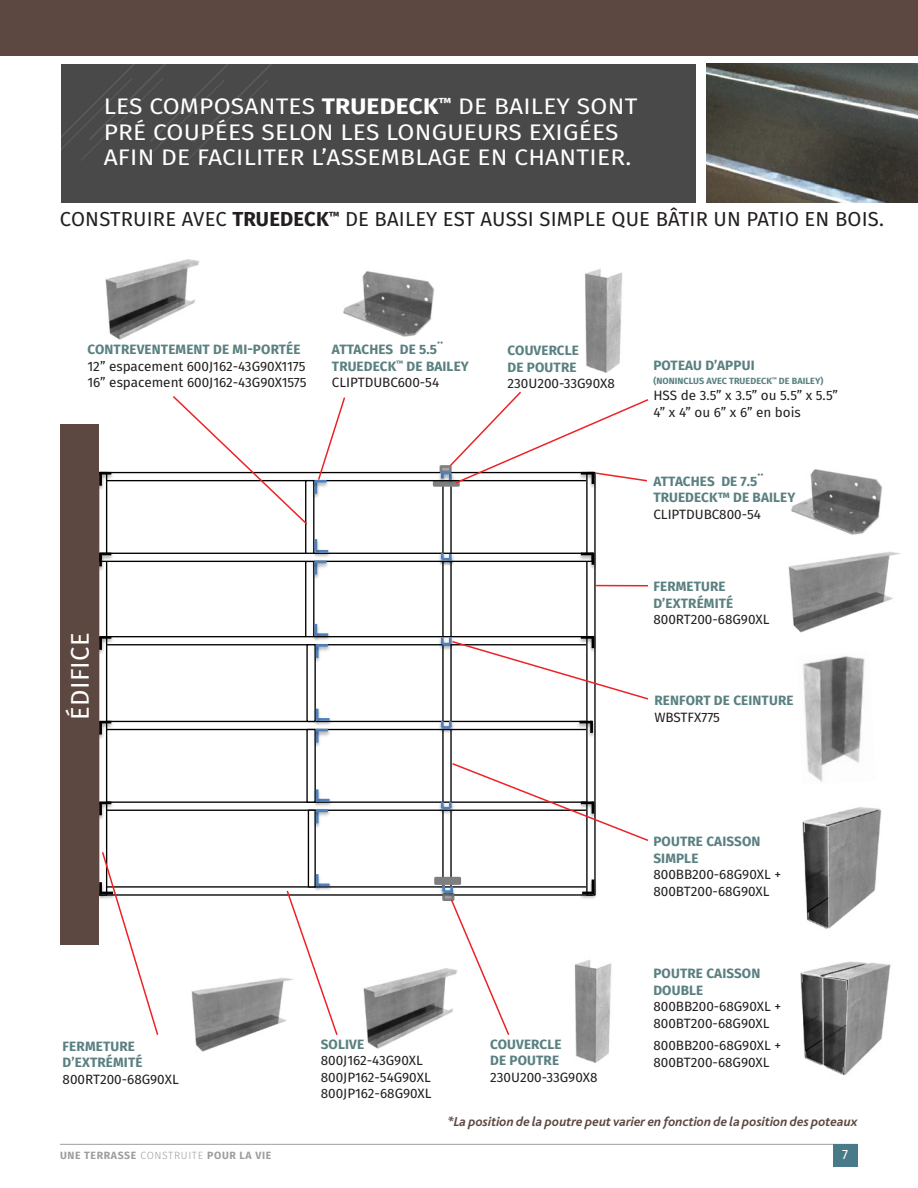
<style>
.page{position:relative;width:918px;height:1188px;background:#fff}
.page>*{position:absolute;margin:0;border:0;box-sizing:border-box;transform-origin:0 0}
.Descreption{font:25.5px "Fira Sans";letter-spacing:.01em;color:#fff}
.SubTitle{font:22.5px/25.5px "Fira Sans";letter-spacing:.01em;color:#fff;scale:1.09 1}
.SubTitle-2{font:20.25px "Fira Sans";letter-spacing:.01em;color:#231f20}
.Descreption-2{font:13.5px/16.5px "Fira Sans";color:#231f20}
.Descreption-3{font:700 13.5px/16.5px "Fira Sans";letter-spacing:.01em;color:#5a8081}
.Descreption-4{font:italic 700 13.5px "Bliss";color:#5d4841}
.t1{font:13.5px "Fira Sans";color:#fff}
.t2{font:700 10.5px "Fira Sans";letter-spacing:.06em;color:#9e9e9e}
.Descreption-5{font:700 9px "Fira Sans";letter-spacing:.01em;color:#5a8081}
.s1{font-weight:700}
.s2{font-weight:300}
</style>
<div class="page">
<div style="left:305px;top:561px;width:9px;height:76px;border:1px solid #000"></div>
<div style="left:433px;top:479px;width:27px;height:8px;border:3px solid #7f7f7f"></div>
<div style="left:434px;top:877px;width:27px;height:8px;border:3px solid #7f7f7f"></div>
<div style="left:99px;top:472px;width:494px;height:9px;border:1px solid #000"></div>
<div style="left:99px;top:636px;width:494px;height:9px;border:1px solid #000"></div>
<div style="left:99px;top:721px;width:494px;height:9px;border:1px solid #000"></div>
<div style="left:101px;top:801px;width:493px;height:10px;border:1px solid #000"></div>
<div style="left:586px;top:472px;width:10px;height:424px;border:1px solid #000"></div>
<div style="left:98px;top:472px;width:9px;height:424px;border:1px solid #000"></div>
<img style="left:586px;top:485px;width:10px;height:6px">
<div style="left:440px;top:465px;width:12px;height:8px;border:3px solid #7f7f7f"></div>
<img style="left:436px;top:635px;width:8px;height:5px">
<img style="left:436px;top:640px;width:5px;height:9px">
<img style="left:436px;top:718px;width:8px;height:5px">
<img style="left:444px;top:718px;width:13px;height:13px">
<img style="left:436px;top:723px;width:20px;height:13px">
<svg style="left:441px;top:721px;width:11px;height:8px"></svg>
<img style="left:444px;top:485px;width:13px;height:2px">
<img style="left:436px;top:468px;width:5px;height:17px">
<img style="left:437px;top:469px;width:4px;height:12px">
<img style="left:437px;top:882px;width:13px;height:6px">
<img style="left:445px;top:884px;width:13px;height:1px">
<img style="left:437px;top:888px;width:5px;height:8px">
<img style="left:436px;top:804px;width:5px;height:9px">
<div style="left:305px;top:480px;width:9px;height:82px;border:1px solid #000"></div>
<div style="left:100px;top:553px;width:492px;height:8px;background:#fff"></div>
<div style="left:99px;top:553px;width:494px;height:9px;border:1px solid #000"></div>
<div style="left:306px;top:644px;width:10px;height:78px;border:1px solid #000"></div>
<div style="left:306px;top:729px;width:10px;height:74px;border:1px solid #000"></div>
<div style="left:308px;top:810px;width:8px;height:78px;border:1px solid #000"></div>
<img style="left:309px;top:536px;width:10px;height:46px">
<img style="left:308px;top:558px;width:24px;height:12px">
<svg style="left:314px;top:561px;width:13px;height:13px"></svg>
<img style="left:309px;top:621px;width:11px;height:45px">
<img style="left:309px;top:641px;width:24px;height:13px">
<svg style="left:316px;top:644px;width:12px;height:14px"></svg>
<img style="left:310px;top:706px;width:10px;height:44px">
<img style="left:309px;top:726px;width:24px;height:12px">
<svg style="left:316px;top:729px;width:12px;height:14px"></svg>
<img style="left:314px;top:819px;width:6px;height:12px">
<img style="left:309px;top:809px;width:24px;height:10px">
<svg style="left:316px;top:810px;width:12px;height:13px"></svg>
<img style="left:99px;top:486px;width:8px;height:7px">
<img style="left:99px;top:471px;width:18px;height:10px">
<svg style="left:99px;top:472px;width:12px;height:14px"></svg>
<img style="left:99px;top:566px;width:8px;height:8px">
<img style="left:99px;top:550px;width:18px;height:12px">
<svg style="left:99px;top:553px;width:12px;height:13px"></svg>
<img style="left:99px;top:650px;width:8px;height:8px">
<img style="left:99px;top:633px;width:18px;height:12px">
<svg style="left:99px;top:636px;width:12px;height:14px"></svg>
<img style="left:99px;top:735px;width:8px;height:7px">
<img style="left:99px;top:718px;width:18px;height:12px">
<svg style="left:99px;top:721px;width:12px;height:14px"></svg>
<img style="left:99px;top:815px;width:8px;height:8px">
<img style="left:99px;top:799px;width:18px;height:12px">
<svg style="left:99px;top:801px;width:12px;height:14px"></svg>
<img style="left:310px;top:547px;width:25px;height:12px">
<svg style="left:314px;top:539px;width:14px;height:14px"></svg>
<img style="left:310px;top:631px;width:25px;height:12px">
<svg style="left:314px;top:624px;width:14px;height:12px"></svg>
<img style="left:312px;top:715px;width:24px;height:13px">
<svg style="left:316px;top:709px;width:14px;height:12px"></svg>
<img style="left:324px;top:800px;width:12px;height:6px">
<img style="left:310px;top:787px;width:14px;height:23px">
<svg style="left:316px;top:789px;width:14px;height:13px"></svg>
<img style="left:574px;top:552px;width:12px;height:10px">
<img style="left:586px;top:549px;width:10px;height:22px">
<svg style="left:581px;top:553px;width:13px;height:12px"></svg>
<img style="left:586px;top:632px;width:10px;height:4px">
<img style="left:573px;top:720px;width:12px;height:10px">
<img style="left:585px;top:717px;width:11px;height:23px">
<svg style="left:579px;top:721px;width:14px;height:12px"></svg>
<img style="left:586px;top:875px;width:10px;height:14px">
<img style="left:577px;top:889px;width:20px;height:10px">
<svg style="left:582px;top:880px;width:12px;height:14px"></svg>
<img style="left:436px;top:550px;width:8px;height:5px">
<img style="left:444px;top:551px;width:13px;height:18px">
<img style="left:436px;top:555px;width:20px;height:12px">
<svg style="left:441px;top:553px;width:11px;height:8px"></svg>
<img style="left:191px;top:978px;width:94px;height:74px">
<div style="left:0;top:0;width:918px;height:55px;background:#5d4841"></div>
<div style="left:61px;top:64px;width:635px;height:139px;background:#49494a"></div>
<svg style="left:49px;top:55px;width:229px;height:108px"></svg>
<img style="left:706px;top:63px;width:212px;height:139px">
<img style="left:800px;top:961px;width:91px;height:115px">
<img style="left:802px;top:807px;width:80px;height:122px">
<img style="left:585px;top:269px;width:38px;height:104px">
<img style="left:574px;top:959px;width:38px;height:104px">
<img style="left:788px;top:551px;width:113px;height:82px">
<img style="left:105px;top:259px;width:95px;height:81px">
<img style="left:363px;top:969px;width:79px;height:80px">
<img style="left:343px;top:271px;width:91px;height:66px">
<img style="left:791px;top:469px;width:91px;height:66px">
<img style="left:803px;top:656px;width:62px;height:126px">
<svg style="left:171px;top:396px;width:175px;height:130px"></svg>
<svg style="left:441px;top:391px;width:208px;height:94px"></svg>
<hr style="left:596px;top:585px;width:52px;height:1px;background:#ee2124">
<svg style="left:441px;top:636px;width:208px;height:65px"></svg>
<svg style="left:441px;top:762px;width:208px;height:80px"></svg>
<svg style="left:442px;top:885px;width:69px;height:150px"></svg>
<svg style="left:285px;top:874px;width:54px;height:161px"></svg>
<svg style="left:99px;top:850px;width:61px;height:185px"></svg>
<div style="left:60px;top:424px;width:39px;height:521px;background:#5d4841"></div>
<hr style="left:60px;top:1144px;width:798px;height:1px;background:#9e9e9e">
<div style="left:833px;top:1144px;width:25px;height:22px;background:#487a8a"></div>
<p class="SubTitle" style="left:104px;top:93px;width:491px">LES COMPOSANTES <span class="s1">TRUEDECK</span><sup>™</sup> DE BAILEY SONT<br>PRÉ COUPÉES SELON LES LONGUEURS EXIGÉES<br>AFIN DE FACILITER L’ASSEMBLAGE EN CHANTIER.</p>
<p class="SubTitle-2" style="left:60px;top:204px;width:825px">CONSTRUIRE AVEC <span class="s1">TRUEDECK</span><sup>™</sup> DE BAILEY EST AUSSI SIMPLE QUE BÂTIR UN PATIO EN BOIS.</p>
<p class="Descreption-3" style="left:87px;top:340px;width:215px">CONTREVENTEMENT DE MI-PORTÉE</p>
<p class="Descreption-2" style="left:87px;top:357px;width:220px">12” espacement 600J162-43G90X1175</p>
<p class="Descreption-2" style="left:87px;top:374px;width:221px">16” espacement 600J162-43G90X1575</p>
<p class="Descreption-3" style="left:332px;top:340px;width:138px">ATTACHES DE 5.5¨<br>TRUEDECK<sup>™</sup> DE BAILEY</p>
<p class="Descreption-2" style="left:332px;top:374px;width:109px">CLIPTDUBC600-54</p>
<p class="Descreption-3" style="left:508px;top:341px;width:73px">COUVERCLE<br>DE POUTRE</p>
<p class="Descreption-2" style="left:508px;top:375px;width:109px">230U200-33G90X8</p>
<p class="Descreption" style="left:61px;top:720px;width:89px;rotate:-90deg">ÉDIFICE</p>
<p class="Descreption-3" style="left:653px;top:356px;width:103px">POTEAU D’APPUI</p>
<p class="Descreption-5" style="left:653px;top:373px;width:172px">(NONINCLUS AVEC TRUEDECK<sup>™</sup> DE BAILEY)</p>
<p class="Descreption-2" style="left:653px;top:387px;width:186px">HSS de 3.5” x 3.5” ou 5.5” x 5.5”</p>
<p class="Descreption-2" style="left:653px;top:403px;width:149px">4” x 4” ou 6” x 6” en bois</p>
<p class="Descreption-3" style="left:653px;top:472px;width:144px">ATTACHES DE 7.5¨<br>TRUEDECK™ DE BAILEY</p>
<p class="Descreption-2" style="left:653px;top:505px;width:109px">CLIPTDUBC800-54</p>
<p class="Descreption-3" style="left:653px;top:578px;width:81px">FERMETURE<br>D’EXTRÉMITÉ</p>
<p class="Descreption-2" style="left:653px;top:611px;width:118px">800RT200-68G90XL</p>
<p class="Descreption-3" style="left:654px;top:691px;width:141px">RENFORT DE CEINTURE</p>
<p class="Descreption-2" style="left:654px;top:708px;width:67px">WBSTFX775</p>
<p class="Descreption-3" style="left:63px;top:1037px;width:81px">FERMETURE<br>D’EXTRÉMITÉ</p>
<p class="Descreption-2" style="left:63px;top:1071px;width:118px">800RT200-68G90XL</p>
<p class="Descreption-3" style="left:653px;top:832px;width:109px">POUTRE CAISSON<br>SIMPLE</p>
<p class="Descreption-2" style="left:653px;top:866px;width:129px">800BB200-68G90XL +<br>800BT200-68G90XL</p>
<p class="Descreption-3" style="left:321px;top:1035px;width:45px">SOLIVE</p>
<p class="Descreption-2" style="left:321px;top:1052px;width:104px">800J162-43G90XL</p>
<p class="Descreption-2" style="left:321px;top:1069px;width:112px">800JP162-54G90XL</p>
<p class="Descreption-2" style="left:321px;top:1085px;width:112px">800JP162-68G90XL</p>
<p class="Descreption-3" style="left:653px;top:964px;width:109px">POUTRE CAISSON<br>DOUBLE</p>
<p class="Descreption-2" style="left:653px;top:998px;width:129px">800BB200-68G90XL +<br>800BT200-68G90XL</p>
<p class="Descreption-2" style="left:653px;top:1037px;width:129px">800BB200-68G90XL +<br>800BT200-68G90XL</p>
<p class="Descreption-3" style="left:490px;top:1035px;width:73px">COUVERCLE<br>DE POUTRE</p>
<p class="Descreption-2" style="left:490px;top:1069px;width:109px">230U200-33G90X8</p>
<p class="Descreption-4" style="left:447px;top:1115px;width:412px">*La position de la poutre peut varier en fonction de la position des poteaux</p>
<p class="t2" style="left:60px;top:1146px;width:213px">UNE TERRASSE <span class="s2">CONSTRUITE</span> POUR LA VIE</p>
<p class="t1" style="left:842px;top:1145px;width:7px">7</p>
</div>
